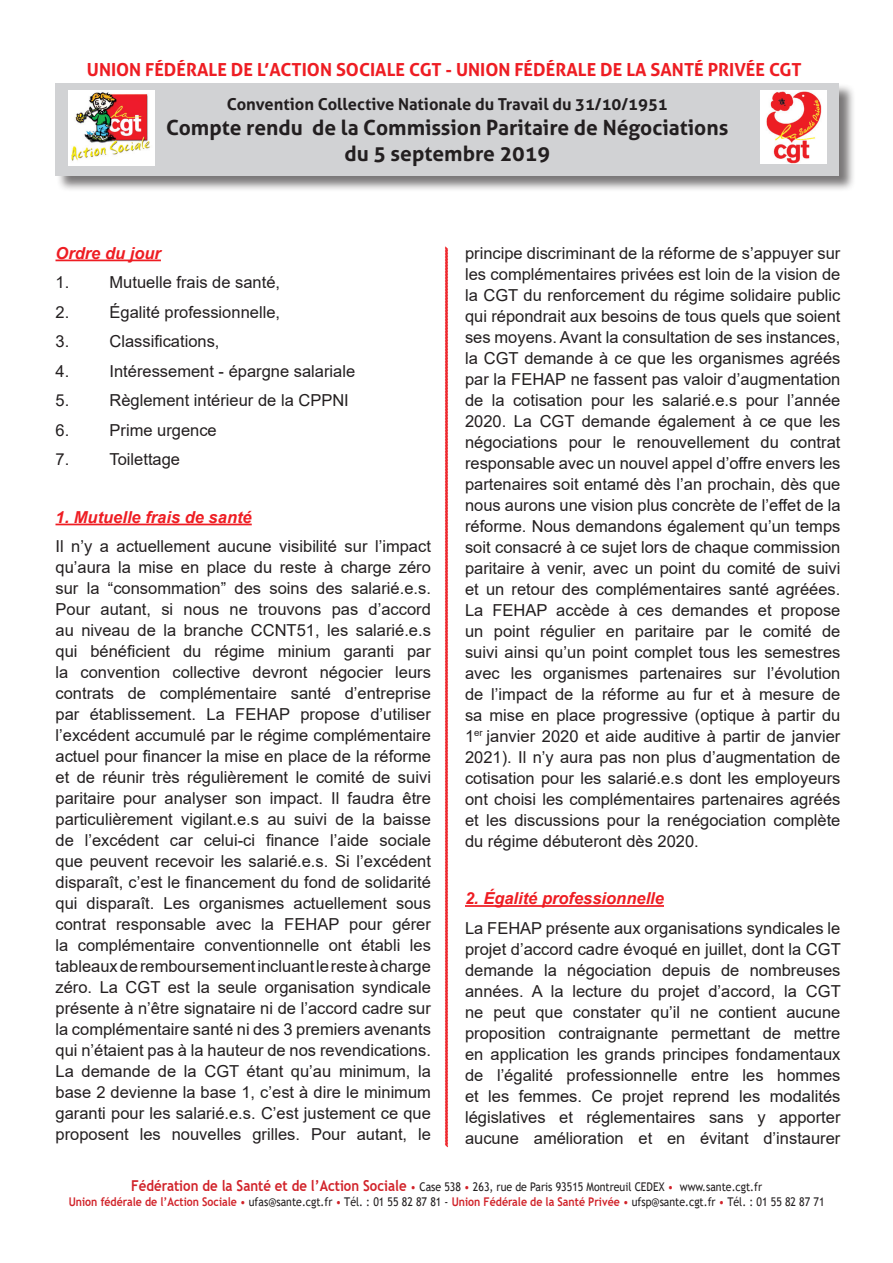
<style>
.page{position:relative;width:893px;height:1263px;background:#fff}
.page>*{position:absolute;margin:0;border:0;box-sizing:border-box;transform-origin:0 0}
.titre{font:700 21px "Aller";color:#231f20}
.t1{font:700 18px "Aller";color:#ee1d23}
.txt_courant{font:16.5px/21px "Arial";color:#231f20;text-align:justify}
.inter{font:italic 700 16.5px "Arial";color:#ee1d23}
.titre-2{font:700 16.5px "Aller";color:#231f20}
.t2{font:12px/15px "Trebuchet MS";color:#231f20;text-align:center;scale:.88 1}
.s1{font-weight:700;font-size:15px;color:#d1232a}
.s2{color:#d1232a}
.s3{font-weight:700;color:#d1232a}
</style>
<div class="page">
<hr style="left:56px;top:260px;width:105px;height:1px;background:#ee1d23">
<hr style="left:56px;top:524px;width:196px;height:1px;background:#ee1d23">
<hr style="left:465px;top:905px;width:199px;height:2px;background:#ee1d23">
<svg style="left:445px;top:246px;width:3px;height:902px;background:#f0484d"></svg>
<div style="left:56px;top:83px;width:799px;height:109px;background:#231f20;opacity:.6"></div>
<div style="left:56px;top:83px;width:783px;height:93px;background:#d1d2d4"></div>
<img style="left:760px;top:91px;width:66px;height:73px">
<img style="left:69px;top:90px;width:85px;height:76px">
<p class="t1" style="left:87px;top:58px;width:716px">UNION FÉDÉRALE DE L’ACTION SOCIALE CGT - UNION FÉDÉRALE DE LA SANTÉ PRIVÉE CGT</p>
<p class="titre-2" style="left:227px;top:94px;width:443px">Convention Collective Nationale du Travail du 31/10/1951</p>
<p class="titre" style="left:166px;top:115px;width:564px">Compte rendu de la Commission Paritaire de Négociations</p>
<p class="titre" style="left:344px;top:141px;width:207px">du 5 septembre 2019</p>
<p class="txt_courant" style="left:465px;top:242px;width:377px">principe discriminant de la réforme de s’appuyer sur les complémentaires privées est loin de la vision de la CGT du renforcement du régime solidaire public qui répondrait aux besoins de tous quels que soient ses moyens. Avant la consultation de ses instances, la CGT demande à ce que les organismes agréés par la FEHAP ne fassent pas valoir d’augmentation de la cotisation pour les salarié.e.s pour l’année 2020. La CGT demande également à ce que les négociations pour le renouvellement du contrat responsable avec un nouvel appel d’offre envers les partenaires soit entamé dès l’an prochain, dès que nous aurons une vision plus concrète de l’effet de la réforme. Nous demandons également qu’un temps soit consacré à ce sujet lors de chaque commission paritaire à venir, avec un point du comité de suivi et un retour des complémentaires santé agréées.<br>La FEHAP accède à ces demandes et propose un point régulier en paritaire par le comité de suivi ainsi qu’un point complet tous les semestres avec les organismes partenaires sur l’évolution de l’impact de la réforme au fur et à mesure de sa mise en place progressive (optique à partir du 1<sup>er</sup> janvier 2020 et aide auditive à partir de janvier 2021). Il n’y aura pas non plus d’augmentation de cotisation pour les salarié.e.s dont les employeurs ont choisi les complémentaires partenaires agréés et les discussions pour la renégociation complète du régime débuteront dès 2020.</p>
<p class="inter" style="left:465px;top:887px;width:200px">2. Égalité professionnelle</p>
<p class="txt_courant" style="left:465px;top:917px;width:377px">La FEHAP présente aux organisations syndicales le projet d’accord cadre évoqué en juillet, dont la CGT demande la négociation depuis de nombreuses années. A la lecture du projet d’accord, la CGT ne peut que constater qu’il ne contient aucune proposition contraignante permettant de mettre en application les grands principes fondamentaux de l’égalité professionnelle entre les hommes et les femmes. Ce projet reprend les modalités législatives et réglementaires sans y apporter aucune amélioration et en évitant d’instaurer</p>
<p class="t2" style="left:69px;top:1179px;width:860px"><span class="s1">Fédération de la Santé et de l’Action Sociale</span> <span class="s2">•</span> Case 538 <span class="s2">•</span> 263, rue de Paris 93515 Montreuil CEDEX <span class="s2">•</span> www.sante.cgt.fr<br><span class="s3">Union fédérale de l’Action Sociale</span> <span class="s2">•</span> ufas@sante.cgt.fr <span class="s2">•</span> Tél. : 01 55 82 87 81 - <span class="s3">Union Fédérale de la Santé Privée</span> <span class="s2">•</span> ufsp@sante.cgt.fr <span class="s2">•</span> Tél. : 01 55 82 87 71</p>
<p class="inter" style="left:56px;top:242px;width:107px">Ordre du jour</p>
<p class="txt_courant" style="left:56px;top:272px;width:15px">1.</p>
<p class="txt_courant" style="left:110px;top:272px;width:172px">Mutuelle frais de santé,</p>
<p class="txt_courant" style="left:56px;top:301px;width:15px">2.</p>
<p class="txt_courant" style="left:110px;top:301px;width:172px">Égalité professionnelle,</p>
<p class="txt_courant" style="left:56px;top:331px;width:15px">3.</p>
<p class="txt_courant" style="left:109px;top:331px;width:112px">Classifications,</p>
<p class="txt_courant" style="left:56px;top:360px;width:15px">4.</p>
<p class="txt_courant" style="left:110px;top:360px;width:247px">Intéressement - épargne salariale</p>
<p class="txt_courant" style="left:56px;top:390px;width:15px">5.</p>
<p class="txt_courant" style="left:110px;top:390px;width:241px">Règlement intérieur de la CPPNI</p>
<p class="txt_courant" style="left:56px;top:419px;width:15px">6.</p>
<p class="txt_courant" style="left:109px;top:419px;width:109px">Prime urgence</p>
<p class="txt_courant" style="left:56px;top:449px;width:15px">7.</p>
<p class="txt_courant" style="left:110px;top:449px;width:72px">Toilettage</p>
<p class="inter" style="left:56px;top:506px;width:198px">1. Mutuelle frais de santé</p>
<p class="txt_courant" style="left:56px;top:536px;width:377px">Il n’y a actuellement aucune visibilité sur l’impact qu’aura la mise en place du reste à charge zéro sur la “consommation” des soins des salarié.e.s.<br>Pour autant, si nous ne trouvons pas d’accord au niveau de la branche CCNT51, les salarié.e.s qui bénéficient du régime minium garanti par la convention collective devront négocier leurs contrats de complémentaire santé d’entreprise par établissement. La FEHAP propose d’utiliser l’excédent accumulé par le régime complémentaire actuel pour financer la mise en place de la réforme et de réunir très régulièrement le comité de suivi paritaire pour analyser son impact. Il faudra être particulièrement vigilant.e.s au suivi de la baisse de l’excédent car celui-ci finance l’aide sociale que peuvent recevoir les salarié.e.s. Si l’excédent disparaît, c’est le financement du fond de solidarité qui disparaît. Les organismes actuellement sous contrat responsable avec la FEHAP pour gérer la complémentaire conventionnelle ont établi les tableauxderemboursementincluantleresteàcharge zéro. La CGT est la seule organisation syndicale présente à n’être signataire ni de l’accord cadre sur la complémentaire santé ni des 3 premiers avenants qui n’étaient pas à la hauteur de nos revendications.<br>La demande de la CGT étant qu’au minimum, la base 2 devienne la base 1, c’est à dire le minimum garanti pour les salarié.e.s. C’est justement ce que proposent les nouvelles grilles. Pour autant, le</p>
</div>
